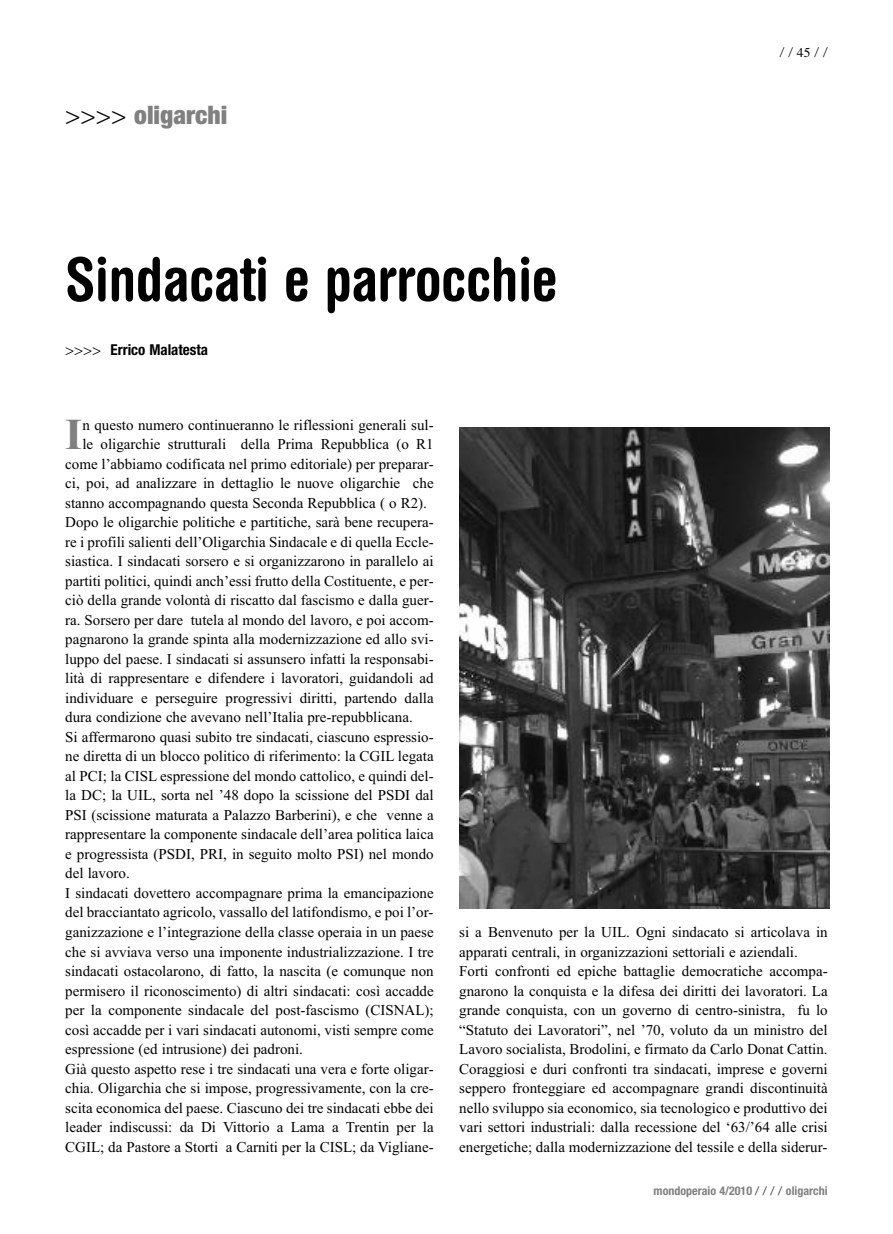
<style>
.page{position:relative;width:893px;height:1234px;background:#fff}
.page>*{position:absolute;margin:0;border:0;box-sizing:border-box;transform-origin:0 0}
.t1{font:700 condensed 60px "Helvetica Rounded";letter-spacing:-.01em;color:#000}
.t2{font:700 44.1px "Times New Roman";color:#808080}
.t3{font:900 condensed 25.5px "Helvetica Neue";color:#808080}
.t4{font:15px/19.5px "Times New Roman";color:#000}
.t5{font:700 condensed 15px "Helvetica Neue";color:#000}
.t6{font:300 13.5px "Helvetica Neue";color:#000}
.t7{font:700 condensed 12px "Helvetica Neue";color:#808080}
.s1{font-weight:300;font-stretch:normal;color:#000}
.s2{font-weight:300;font-stretch:normal}
.s3{font-family:"Times";font-weight:400}
</style>
<div class="page">
<img style="left:459px;top:427px;width:370px;height:481px">
<h3 class="t3" style="left:65px;top:99px;width:163px"><span class="s1">&gt;&gt;&gt;&gt;</span> oligarchi</h3>
<h1 class="t1" style="left:65px;top:257px;width:493px">Sindacati e parrocchie</h1>
<p class="t5" style="left:65px;top:340px;width:144px"><span class="s2">&gt;&gt;&gt;&gt;</span> Errico Malatesta</p>
<p class="t6" style="left:780px;top:44px;width:49px">//<span class="s3">45</span>//</p>
<h2 class="t2" style="left:65px;top:408px;width:19px">I</h2>
<p class="t4" style="left:82px;top:414px;width:353px">n questo numero continueranno le riflessioni generali sul-</p>
<p class="t4" style="left:82px;top:434px;width:353px">le oligarchie strutturali della Prima Repubblica (o R1</p>
<p class="t4" style="left:65px;top:453px;width:370px">come l’abbiamo codificata nel primo editoriale) per preparar-</p>
<p class="t4" style="left:65px;top:473px;width:370px">ci, poi, ad analizzare in dettaglio le nuove oligarchie che</p>
<p class="t4" style="left:65px;top:492px;width:363px">stanno accompagnando questa Seconda Repubblica ( o R2).</p>
<p class="t4" style="left:65px;top:512px;width:370px">Dopo le oligarchie politiche e partitiche, sarà bene recupera-</p>
<p class="t4" style="left:65px;top:531px;width:370px">re i profili salienti dell’Oligarchia Sindacale e di quella Eccle-</p>
<p class="t4" style="left:65px;top:551px;width:370px">siastica. I sindacati sorsero e si organizzarono in parallelo ai</p>
<p class="t4" style="left:65px;top:570px;width:370px">partiti politici, quindi anch’essi frutto della Costituente, e per-</p>
<p class="t4" style="left:65px;top:590px;width:370px">ciò della grande volontà di riscatto dal fascismo e dalla guer-</p>
<p class="t4" style="left:65px;top:609px;width:370px">ra. Sorsero per dare tutela al mondo del lavoro, e poi accom-</p>
<p class="t4" style="left:65px;top:629px;width:370px">pagnarono la grande spinta alla modernizzazione ed allo svi-</p>
<p class="t4" style="left:65px;top:648px;width:370px">luppo del paese. I sindacati si assunsero infatti la responsabi-</p>
<p class="t4" style="left:65px;top:668px;width:370px">lità di rappresentare e difendere i lavoratori, guidandoli ad</p>
<p class="t4" style="left:65px;top:687px;width:370px">individuare e perseguire progressivi diritti, partendo dalla</p>
<p class="t4" style="left:65px;top:707px;width:349px">dura condizione che avevano nell’Italia pre-repubblicana.</p>
<p class="t4" style="left:65px;top:726px;width:370px">Si affermarono quasi subito tre sindacati, ciascuno espressio-</p>
<p class="t4" style="left:65px;top:746px;width:370px">ne diretta di un blocco politico di riferimento: la CGIL legata</p>
<p class="t4" style="left:65px;top:765px;width:370px">al PCI; la CISL espressione del mondo cattolico, e quindi del-</p>
<p class="t4" style="left:65px;top:785px;width:370px">la DC; la UIL, sorta nel ’48 dopo la scissione del PSDI dal</p>
<p class="t4" style="left:65px;top:804px;width:370px">PSI (scissione maturata a Palazzo Barberini), e che venne a</p>
<p class="t4" style="left:65px;top:824px;width:370px">rappresentare la componente sindacale dell’area politica laica</p>
<p class="t4" style="left:65px;top:843px;width:370px">e progressista (PSDI, PRI, in seguito molto PSI) nel mondo</p>
<p class="t4" style="left:65px;top:863px;width:66px">del lavoro.</p>
<p class="t4" style="left:65px;top:882px;width:370px">I sindacati dovettero accompagnare prima la emancipazione</p>
<p class="t4" style="left:65px;top:902px;width:370px">del bracciantato agricolo, vassallo del latifondismo, e poi l’or-</p>
<p class="t4" style="left:65px;top:921px;width:370px">ganizzazione e l’integrazione della classe operaia in un paese</p>
<p class="t4" style="left:65px;top:941px;width:370px">che si avviava verso una imponente industrializzazione. I tre</p>
<p class="t4" style="left:65px;top:960px;width:370px">sindacati ostacolarono, di fatto, la nascita (e comunque non</p>
<p class="t4" style="left:65px;top:980px;width:370px">permisero il riconoscimento) di altri sindacati: così accadde</p>
<p class="t4" style="left:65px;top:999px;width:370px">per la componente sindacale del post-fascismo (CISNAL);</p>
<p class="t4" style="left:65px;top:1019px;width:370px">così accadde per i vari sindacati autonomi, visti sempre come</p>
<p class="t4" style="left:65px;top:1038px;width:239px">espressione (ed intrusione) dei padroni.</p>
<p class="t4" style="left:65px;top:1058px;width:370px">Già questo aspetto rese i tre sindacati una vera e forte oligar-</p>
<p class="t4" style="left:65px;top:1077px;width:370px">chia. Oligarchia che si impose, progressivamente, con la cre-</p>
<p class="t4" style="left:65px;top:1097px;width:370px">scita economica del paese. Ciascuno dei tre sindacati ebbe dei</p>
<p class="t4" style="left:65px;top:1116px;width:370px">leader indiscussi: da Di Vittorio a Lama a Trentin per la</p>
<p class="t4" style="left:65px;top:1136px;width:370px">CGIL; da Pastore a Storti a Carniti per la CISL; da Vigliane-</p>
<p class="t4" style="left:459px;top:921px;width:370px">si a Benvenuto per la UIL. Ogni sindacato si articolava in apparati centrali, in organizzazioni settoriali e aziendali.<br>Forti confronti ed epiche battaglie democratiche accompa&shy;gnarono la conquista e la difesa dei diritti dei lavoratori. La grande conquista, con un governo di centro-sinistra, fu lo “Statuto dei Lavoratori”, nel ’70, voluto da un ministro del Lavoro socialista, Brodolini, e firmato da Carlo Donat Cattin.<br>Coraggiosi e duri confronti tra sindacati, imprese e governi seppero fronteggiare ed accompagnare grandi discontinuità nello sviluppo sia economico, sia tecnologico e produttivo dei vari settori industriali: dalla recessione del ‘63/’64 alle crisi energetiche; dalla modernizzazione del tessile e della siderur-</p>
<p class="t7" style="left:654px;top:1182px;width:176px">mondoperaio 4/2010 <span class="s1">/ / / /</span> oligarchi</p>
</div>
